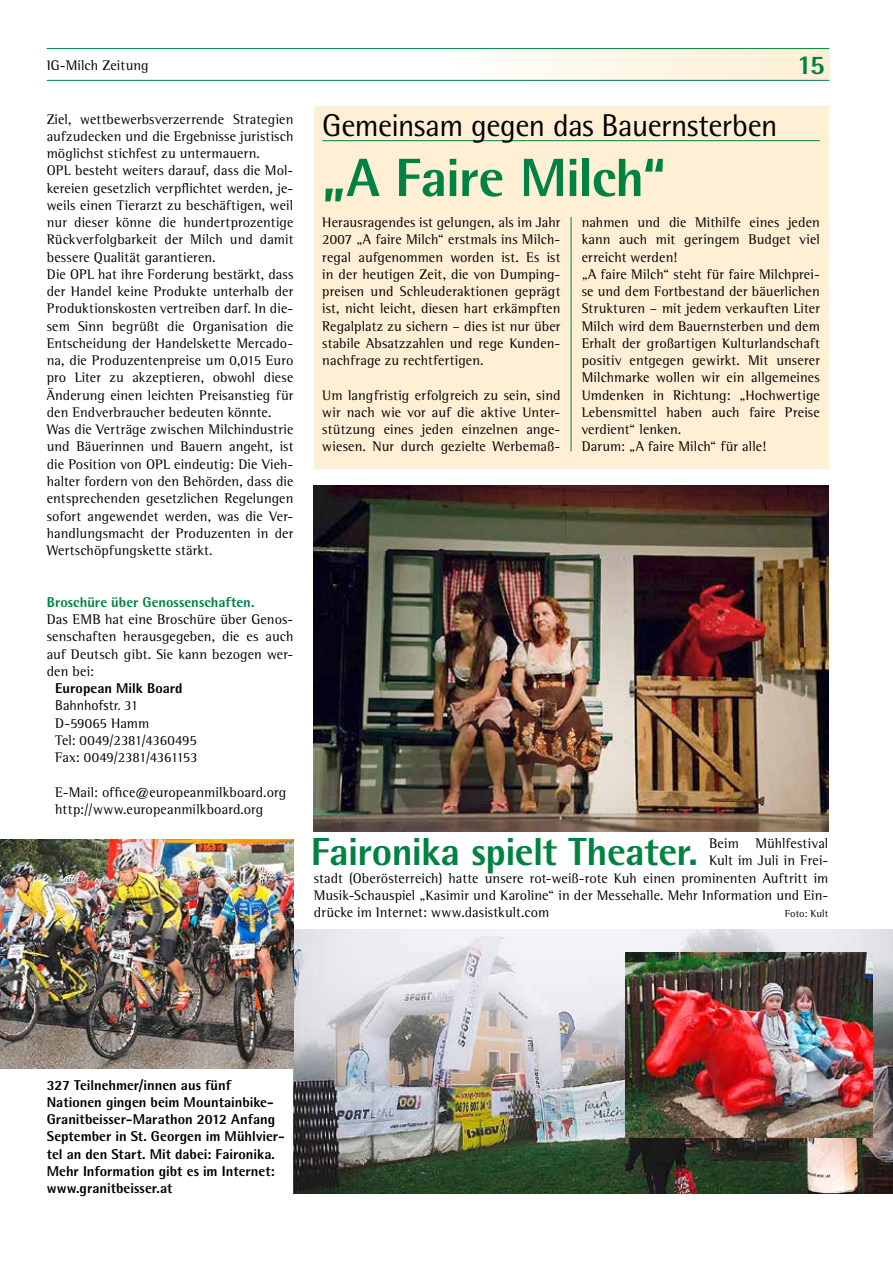
<style>
.page{position:relative;width:893px;height:1263px;background:#fff}
.page>*{position:absolute;margin:0;border:0;box-sizing:border-box;transform-origin:0 0}
.t1{font:800 54px "Agfa Rotis Semisans";letter-spacing:-.02em;color:#008243}
.t2{font:800 39.3px "Agfa Rotis Semisans";letter-spacing:-.015em;color:#008243}
.t3{font:31.5px "Agfa Rotis Semisans";letter-spacing:-.015em;color:#000}
.t4{font:800 27px "Agfa Rotis Semisans";color:#008243}
.t5{font:14.25px/17.2px "Agfa Rotis Semi Serif";letter-spacing:.01em;color:#000;text-align:justify}
.t6{font:800 14.25px/17.2px "Agfa Rotis Semisans";color:#000}
.t7{font:14.25px/17.2px "Agfa Rotis Semi Serif";letter-spacing:-.01em;color:#000}
.t8{font:800 14.25px "Agfa Rotis Semisans";letter-spacing:.005em;color:#008243}
.t9{font:10.5px "Agfa Rotis Semi Serif";letter-spacing:.005em;color:#000}
.s1{font-weight:400}
.s2{font-family:"Agfa Rotis Semi Serif";font-weight:400}
</style>
<div class="page">
<div style="left:47px;top:49px;width:782px;height:31px;background:linear-gradient(to right,#fff,#fff2dd)"></div>
<hr style="left:47px;top:48px;width:782px;height:1px;background:#008243">
<hr style="left:47px;top:80px;width:782px;height:1px;background:#008243">
<div style="left:314px;top:106px;width:514px;height:363px;background:#ffefd5"></div>
<img style="left:314px;top:486px;width:514px;height:345px">
<hr style="left:322px;top:140px;width:498px;height:1px;background:#008243">
<img style="left:293px;top:930px;width:600px;height:263px">
<img style="left:626px;top:953px;width:246px;height:185px">
<img style="left:0;top:839px;width:293px;height:230px">
<hr style="left:571px;top:217px;width:1px;height:234px;background:#008243">
<p class="t5" style="left:47px;top:57px;width:103px">IG-Milch Zeitung</p>
<h3 class="t4" style="left:797px;top:47px;width:29px">15</h3>
<p class="t5" style="left:47px;top:110px;width:248px;text-align:left">Ziel, wettbewerbsverzerrende Strategien aufzudecken und die Ergebnisse juristisch möglichst stichfest zu untermauern.<br>OPL besteht weiters darauf, dass die Mol&shy;kereien gesetzlich verpflichtet werden, je&shy;weils einen Tierarzt zu beschäftigen, weil nur dieser könne die hundertprozentige Rückverfolgbarkeit der Milch und damit bessere Qualität garantieren.<br>Die OPL hat ihre Forderung bestärkt, dass der Handel keine Produkte unterhalb der Produktionskosten vertreiben darf. In die&shy;sem Sinn begrüßt die Organisation die Entscheidung der Handelskette Mercado&shy;na, die Produzentenpreise um 0,015 Euro pro Liter zu akzeptieren, obwohl diese Änderung einen leichten Preisanstieg für den Endverbraucher bedeuten könnte.<br>Was die Verträge zwischen Milchindustrie und Bäuerinnen und Bauern angeht, ist die Position von OPL eindeutig: Die Vieh&shy;halter fordern von den Behörden, dass die entsprechenden gesetzlichen Regelungen sofort angewendet werden, was die Ver&shy;handlungsmacht der Produzenten in der Wertschöpfungskette stärkt.</p>
<p class="t8" style="left:47px;top:593px;width:209px">Broschüre über Genossenschaften.</p>
<p class="t5" style="left:47px;top:611px;width:248px">Das EMB hat eine Broschüre über Genos&shy;senschaften herausgegeben, die es auch auf Deutsch gibt. Sie kann bezogen wer&shy;den bei:</p>
<p class="t6" style="left:55px;top:679px;width:129px">European Milk Board<br><span class="s1">Bahnhofstr.</span> <span class="s2">31</span></p>
<p class="t7" style="left:55px;top:714px;width:144px">D-59065 Hamm<br>Tel: 0049/2381/4360495<br>Fax: 0049/2381/4361153</p>
<p class="t5" style="left:55px;top:783px;width:232px">E-Mail: office@europeanmilkboard.org http://www.europeanmilkboard.org</p>
<h3 class="t3" style="left:322px;top:107px;width:457px">Gemeinsam gegen das Bauernsterben</h3>
<h1 class="t1" style="left:322px;top:143px;width:345px">„A Faire Milch“</h1>
<p class="t5" style="left:582px;top:214px;width:240px;text-align:left">nahmen und die Mithilfe eines jeden kann auch mit geringem Budget viel erreicht werden!<br>„A faire Milch“ steht für faire Milchprei&shy;se und dem Fortbestand der bäuerlichen Strukturen – mit jedem verkauften Liter Milch wird dem Bauernsterben und dem Erhalt der großartigen Kulturlandschaft positiv entgegen gewirkt. Mit unserer Milchmarke wollen wir ein allgemeines Umdenken in Richtung: „Hochwertige Lebensmittel haben auch faire Preise verdient“ lenken.<br>Darum: „A faire Milch“ für alle!</p>
<p class="t5" style="left:322px;top:214px;width:240px">Herausragendes ist gelungen, als im Jahr 2007 „A faire Milch“ erstmals ins Milch&shy;regal aufgenommen worden ist. Es ist in der heutigen Zeit, die von Dumping&shy;preisen und Schleuderaktionen geprägt ist, nicht leicht, diesen hart erkämpften Regalplatz zu sichern – dies ist nur über stabile Absatzzahlen und rege Kunden&shy;nachfrage zu rechtfertigen.</p>
<p class="t5" style="left:322px;top:386px;width:240px">Um langfristig erfolgreich zu sein, sind wir nach wie vor auf die aktive Unter&shy;stützung eines jeden einzelnen ange&shy;wiesen. Nur durch gezielte Werbemaß-</p>
<h2 class="t2" style="left:311px;top:827px;width:388px">Faironika spielt Theater.</h2>
<p class="t5" style="left:709px;top:835px;width:121px">Beim Mühlfestival</p>
<p class="t5" style="left:709px;top:852px;width:121px">Kult im Juli in Frei-</p>
<p class="t5" style="left:314px;top:869px;width:516px">stadt (Oberösterreich) hatte unsere rot-weiß-rote Kuh einen prominenten Auftritt im</p>
<p class="t5" style="left:314px;top:886px;width:516px">Musik-Schauspiel „Kasimir und Karoline“ in der Messehalle. Mehr Information und Ein-</p>
<p class="t5" style="left:314px;top:904px;width:237px">drücke im Internet: www.dasistkult.com</p>
<p class="t9" style="left:785px;top:907px;width:45px">Foto: Kult</p>
<p class="t6" style="left:47px;top:1076px;width:240px">327 Teilnehmer/innen aus fünf Nationen gingen beim Mountainbike-Granitbeisser-Marathon 2012 Anfang September in St. Georgen im Mühlvier&shy;tel an den Start. Mit dabei: Faironika.<br>Mehr Information gibt es im Internet: www.granitbeisser.at</p>
</div>
